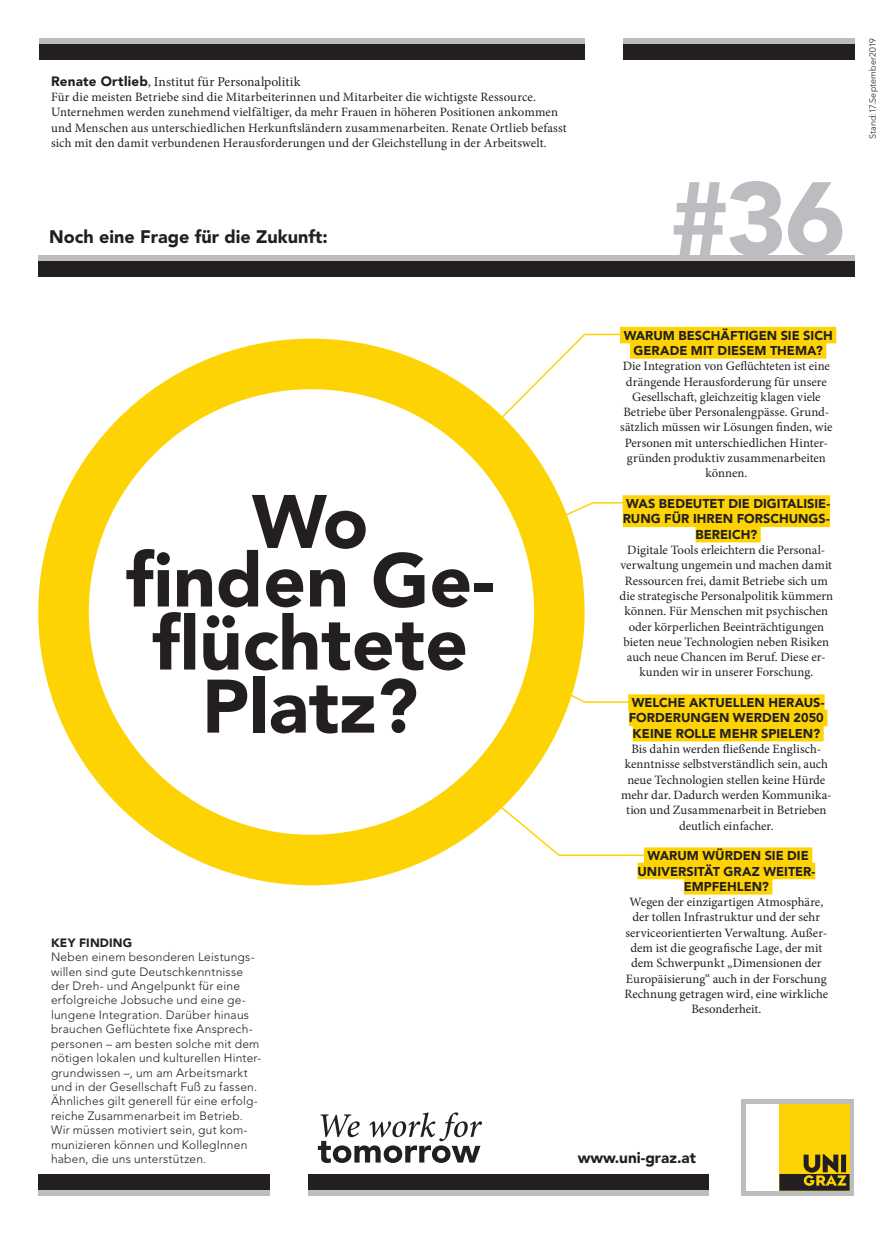
<style>
.page{position:relative;width:893px;height:1234px;background:#fff}
.page>*{position:absolute;margin:0;border:0;box-sizing:border-box;transform-origin:0 0}
.t1{font:900 103.2px "Avenir LT Std";color:#bcbdc0}
.Frage_im_Kreis{font:900 74.85px/61.5px "Avenir LT Std";color:#231f20;text-align:center}
.t2{font:900 18px "Avenir LT Std";color:#231f20}
.t3{font:900 15.3px "Avenir LT Std";color:#231f20}
.Lead{font:13.5px "Minion Pro";letter-spacing:.005em;color:#231f20}
.Spalte_rechts{font:12.75px/15.3px "Minion Pro";color:#231f20;text-align:center}
.Lead-2{font:12.75px/15.3px "Minion Pro";letter-spacing:.01em;color:#231f20}
.Spalte_rechts-2{font:900 12.75px/15.3px "Avenir LT Std";color:#231f20;text-align:center}
.Key_Finding{font:300 12px/14.4px "Avenir LT Std";letter-spacing:.015em;color:#231f20}
.Key_Finding-2{font:900 12px "Avenir LT Std";letter-spacing:.015em;color:#231f20}
.t4{font:300 9px "Avenir LT Std";letter-spacing:.015em;color:#231f20}
.s1{font-family:"Avenir LT Std";font-weight:900}
</style>
<div class="page">
<div style="left:623px;top:43px;width:231px;height:17px;background:#231f20"></div>
<div style="left:623px;top:38px;width:231px;height:5px;background:#bcbdc0"></div>
<div style="left:39px;top:43px;width:546px;height:17px;background:#231f20"></div>
<div style="left:39px;top:38px;width:546px;height:5px;background:#bcbdc0"></div>
<div style="left:38px;top:260px;width:816px;height:17px;background:#231f20"></div>
<div style="left:38px;top:255px;width:816px;height:5px;background:#bcbdc0"></div>
<div style="left:308px;top:1173px;width:400px;height:17px;background:#231f20"></div>
<div style="left:308px;top:1190px;width:400px;height:5px;background:#bcbdc0"></div>
<div style="left:38px;top:1173px;width:232px;height:17px;background:#231f20"></div>
<div style="left:38px;top:1190px;width:232px;height:5px;background:#bcbdc0"></div>
<div style="left:741px;top:1098px;width:113px;height:97px;background:#bcbdc0"></div>
<div style="left:779px;top:1103px;width:70px;height:87px;background:#fed304"></div>
<svg style="left:779px;top:1154px;width:70px;height:36px"></svg>
<div style="left:746px;top:1103px;width:33px;height:87px;background:#fff"></div>
<svg style="left:318px;top:1112px;width:164px;height:50px"></svg>
<div style="left:38px;top:338px;width:547px;height:547px;background:#fed304;border-radius:50%"></div>
<svg style="left:306px;top:333px;width:368px;height:168px"></svg>
<svg style="left:281px;top:703px;width:367px;height:153px"></svg>
<svg style="left:515px;top:627px;width:113px;height:76px"></svg>
<svg style="left:505px;top:501px;width:177px;height:126px"></svg>
<div style="left:620px;top:327px;width:216px;height:16px;background:#fed304"></div>
<div style="left:630px;top:342px;width:196px;height:16px;background:#fed304"></div>
<div style="left:623px;top:495px;width:207px;height:16px;background:#fed304"></div>
<div style="left:623px;top:510px;width:207px;height:17px;background:#fed304"></div>
<div style="left:695px;top:526px;width:66px;height:16px;background:#fed304"></div>
<div style="left:628px;top:694px;width:197px;height:16px;background:#fed304"></div>
<div style="left:629px;top:709px;width:198px;height:17px;background:#fed304"></div>
<div style="left:633px;top:724px;width:191px;height:17px;background:#fed304"></div>
<div style="left:644px;top:847px;width:168px;height:16px;background:#fed304"></div>
<div style="left:637px;top:862px;width:178px;height:17px;background:#fed304"></div>
<div style="left:684px;top:877px;width:88px;height:17px;background:#fed304"></div>
<div style="left:89px;top:389px;width:445px;height:445px;background:#fff;border-radius:50%"></div>
<p class="Lead" style="left:51px;top:72px;width:251px"><span class="s1">Renate Ortlieb</span>, Institut für Personalpolitik</p>
<p class="Lead-2" style="left:51px;top:89px;width:517px">Für die meisten Betriebe sind die Mitarbeiterinnen und Mitarbeiter die wichtigste Ressource.<br>Unternehmen werden zunehmend vielfältiger, da mehr Frauen in höheren Positionen ankommen und Menschen aus unterschiedlichen Herkunftsländern zusammenarbeiten. Renate Ortlieb befasst sich mit den damit verbundenen Herausforderungen und der Gleichstellung in der Arbeitswelt.</p>
<h3 class="t2" style="left:49px;top:226px;width:280px">Noch eine Frage für die Zukunft:</h3>
<p class="t1" style="left:669px;top:157px;width:178px">#36</p>
<p class="t4" style="left:868px;top:139px;width:102px;rotate:-90deg">Stand: 17. September 2019</p>
<p class="Frage_im_Kreis" style="left:126px;top:490px;width:370px">Wo<br>finden Ge&shy;flüchtete<br>Platz?</p>
<p class="Key_Finding-2" style="left:51px;top:935px;width:83px">KEY FINDING</p>
<p class="Key_Finding" style="left:51px;top:949px;width:212px">Neben einem besonderen Leistungs&shy;willen sind gute Deutschkenntnisse der Dreh- und Angelpunkt für eine erfolgreiche Jobsuche und eine ge&shy;lungene Integration. Darüber hinaus brauchen Geflüchtete fixe Ansprech&shy;personen – am besten solche mit dem nötigen lokalen und kulturellen Hinter&shy;grundwissen –, um am Arbeitsmarkt und in der Gesellschaft Fuß zu fassen.<br>Ähnliches gilt generell für eine erfolg&shy;reiche Zusammenarbeit im Betrieb.<br>Wir müssen motiviert sein, gut kom&shy;munizieren können und KollegInnen haben, die uns unterstützen.</p>
<p class="Spalte_rechts-2" style="left:624px;top:327px;width:211px">WARUM BESCHÄFTIGEN SIE SICH<br>GERADE MIT DIESEM THEMA?</p>
<p class="Spalte_rechts" style="left:620px;top:358px;width:214px">Die Integration von Geflüchteten ist eine drängende Herausforderung für unsere Gesellschaft, gleichzeitig klagen viele Betriebe über Personalengpässe. Grund&shy;sätzlich müssen wir Lösungen finden, wie Personen mit unterschiedlichen Hinter&shy;gründen produktiv zusammenarbeiten können.</p>
<p class="Spalte_rechts-2" style="left:623px;top:496px;width:209px">WAS BEDEUTET DIE DIGITALISIE-<br>RUNG FÜR IHREN FORSCHUNGS-<br>BEREICH?</p>
<p class="Spalte_rechts" style="left:619px;top:542px;width:215px">Digitale Tools erleichtern die Personal&shy;verwaltung ungemein und machen damit Ressourcen frei, damit Betriebe sich um die strategische Personalpolitik kümmern können. Für Menschen mit psychischen oder körperlichen Beeinträchtigungen bieten neue Technologien neben Risiken auch neue Chancen im Beruf. Diese er&shy;kunden wir in unserer Forschung.</p>
<p class="Spalte_rechts-2" style="left:629px;top:694px;width:197px;text-align:justify">WELCHE AKTUELLEN HERAUS-FORDERUNGEN WERDEN 2050<br>KEINE ROLLE MEHR SPIELEN?</p>
<p class="Spalte_rechts" style="left:621px;top:741px;width:212px">Bis dahin werden fließende Englisch&shy;kenntnisse selbstverständlich sein, auch neue Technologien stellen keine Hürde mehr dar. Dadurch werden Kommunika&shy;tion und Zusammenarbeit in Betrieben deutlich einfacher.</p>
<p class="Spalte_rechts-2" style="left:637px;top:847px;width:179px">WARUM WÜRDEN SIE DIE<br>UNIVERSITÄT GRAZ WEITER-<br>EMPFEHLEN?</p>
<p class="Spalte_rechts" style="left:624px;top:894px;width:205px">Wegen der einzigartigen Atmosphäre, der tollen Infrastruktur und der sehr serviceorientierten Verwaltung. Außer&shy;dem ist die geografische Lage, der mit dem Schwerpunkt „Dimensionen der Europäisierung“ auch in der Forschung Rechnung getragen wird, eine wirkliche Besonderheit.</p>
<p class="t3" style="left:578px;top:1148px;width:120px">www.uni-graz.at</p>
</div>
